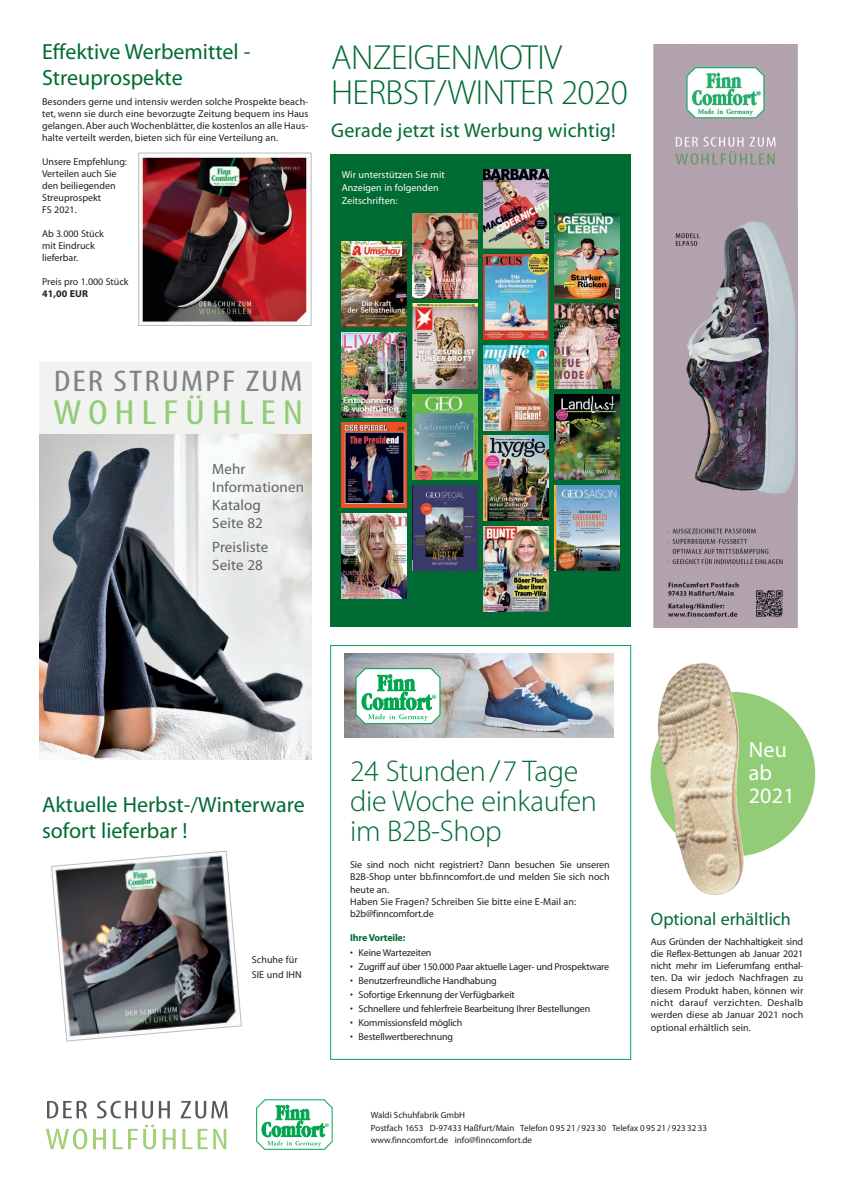
<style>
.page{position:relative;width:842px;height:1191px;background:#fff}
.page>*{position:absolute;margin:0;border:0;box-sizing:border-box;transform-origin:0 0}
.t1{font:300 35px/35px "Myriad Pro";letter-spacing:-.015em;color:#006b32}
.t2{font:condensed 35px "Myriad Pro";letter-spacing:.155em;color:#93cc77;scale:1.25 1}
.t3{font:300 30px/30px "Myriad Pro";letter-spacing:-.01em;color:#006b32}
.t4{font:condensed 30px "Myriad Pro";letter-spacing:.055em;color:#808285;scale:1.25 1}
.t5{font:22px/26px "Myriad";color:#006b32}
.t6{font:22px/22.8px "Myriad";letter-spacing:.01em;color:#fff}
.t7{font:20px "Myriad";letter-spacing:.01em;color:#006b32}
.t8{font:18px "Myriad";color:#006b32}
.t9{font:15px/18px "Myriad Pro";letter-spacing:.01em;color:#636366}
.t10{font:10px/12.3px "Myriad";letter-spacing:-.005em;color:#231f20}
.t11{font:10px/13px "Myriad";letter-spacing:.01em;color:#fff}
.t12{font:700 10px "Myriad";letter-spacing:-.015em;color:#006b32}
.t13{font:700 10px "Myriad";letter-spacing:.01em;color:#231f20}
.t14{font:9px/12.1px "Myriad";color:#231f20}
</style>
<div class="page">
<div style="left:330px;top:154px;width:301px;height:472px;background:#006b32"></div>
<div style="left:330px;top:645px;width:301px;height:414px;border:1px solid #00a54f"></div>
<svg style="left:256px;top:1099px;width:77px;height:50px"></svg>
<div style="left:302px;top:1126px;width:9px;height:11px;border:1px solid #00a54f;border-radius:50%"></div>
<svg style="left:46px;top:1124px;width:180px;height:25px"></svg>
<svg style="left:47px;top:1100px;width:181px;height:18px"></svg>
<img style="left:654px;top:44px;width:144px;height:583px">
<img style="left:142px;top:156px;width:166px;height:168px">
<div style="left:138px;top:153px;width:173px;height:173px;border:1px solid #bcbdc0"></div>
<div style="left:345px;top:654px;width:269px;height:88px;background:linear-gradient(to right,#fff,#fff)"></div>
<img style="left:345px;top:654px;width:269px;height:83px">
<svg style="left:355px;top:668px;width:85px;height:56px"></svg>
<div style="left:406px;top:697px;width:10px;height:13px;border:1px solid #00a54f;border-radius:50%"></div>
<div style="left:651px;top:692px;width:164px;height:164px;background:#93cc77;border-radius:50%"></div>
<img style="left:658px;top:663px;width:87px;height:232px">
<img style="left:51px;top:850px;width:191px;height:191px">
<img style="left:342px;top:241px;width:65px;height:85px">
<img style="left:413px;top:213px;width:65px;height:85px">
<img style="left:483px;top:170px;width:66px;height:79px">
<img style="left:554px;top:213px;width:66px;height:85px">
<img style="left:342px;top:332px;width:65px;height:85px">
<img style="left:413px;top:304px;width:65px;height:85px">
<img style="left:483px;top:254px;width:66px;height:85px">
<img style="left:554px;top:304px;width:66px;height:85px">
<img style="left:342px;top:423px;width:65px;height:85px">
<img style="left:413px;top:394px;width:65px;height:85px">
<img style="left:483px;top:345px;width:66px;height:85px">
<img style="left:554px;top:394px;width:66px;height:85px">
<img style="left:342px;top:513px;width:65px;height:85px">
<img style="left:413px;top:485px;width:65px;height:85px">
<img style="left:483px;top:436px;width:66px;height:85px">
<img style="left:483px;top:526px;width:66px;height:85px">
<img style="left:554px;top:485px;width:66px;height:85px">
<img style="left:39px;top:433px;width:272px;height:326px">
<div style="left:39px;top:362px;width:272px;height:71px;background:#f1f3f0"></div>
<h3 class="t5" style="left:42px;top:40px;width:210px">Effektive Werbemittel -<br>Streuprospekte</h3>
<p class="t10" style="left:42px;top:96px;width:268px;line-height:12px;text-align:justify">Besonders gerne und intensiv werden solche Prospekte beach&shy;tet, wenn sie durch eine bevorzugte Zeitung bequem ins Haus gelangen. Aber auch Wochenblätter, die kostenlos an alle Haus&shy;halte verteilt werden, bieten sich für eine Verteilung an.</p>
<p class="t10" style="left:42px;top:156px;width:86px;line-height:12px">Unsere Empfehlung:<br>Verteilen auch Sie den beiliegenden<br>Streuprospekt<br>FS 2021.</p>
<p class="t10" style="left:42px;top:228px;width:63px;line-height:12px">Ab 3.000 Stück mit Eindruck lieferbar.</p>
<p class="t10" style="left:42px;top:276px;width:88px">Preis pro 1.000 Stück</p>
<p class="t13" style="left:42px;top:290px;width:47px">41,00 EUR</p>
<h1 class="t1" style="left:331px;top:42px;width:298px">ANZEIGENMOTIV<br>HERBST/WINTER 2020</h1>
<h3 class="t7" style="left:331px;top:123px;width:286px">Gerade jetzt ist Werbung wichtig!</h3>
<p class="t11" style="left:342px;top:169px;width:105px">Wir unterstützen Sie mit<br>Anzeigen in folgenden<br>Zeitschriften:</p>
<h2 class="t4" style="left:54px;top:370px;width:201px">DER STRUMPF ZUM</h2>
<h1 class="t2" style="left:53px;top:399px;width:201px">WOHLFÜHLEN</h1>
<h3 class="t9" style="left:212px;top:461px;width:93px">Mehr<br>Informationen<br>Katalog<br>Seite 82</h3>
<h3 class="t9" style="left:212px;top:538px;width:58px">Preisliste<br>Seite 28</h3>
<h3 class="t5" style="left:42px;top:793px;width:264px">Aktuelle Herbst-/Winterware sofort lieferbar !</h3>
<p class="t10" style="left:252px;top:953px;width:52px;line-height:15.1px">Schuhe für<br>SIE und IHN</p>
<h2 class="t3" style="left:350px;top:758px;width:248px">24 Stunden /7 Tage die Woche einkaufen im B2B-Shop</h2>
<p class="t10" style="left:350px;top:859px;width:261px">Sie sind noch nicht registriert? Dann besuchen Sie unseren B2B-Shop unter bb.finncomfort.de und melden Sie sich noch heute an.<br>Haben Sie Fragen? Schreiben Sie bitte eine E-Mail an: b2b@finncomfort.de</p>
<p class="t12" style="left:350px;top:933px;width:57px">Ihre Vorteile:</p>
<p class="t10" style="left:350px;top:947px;width:83px">• Keine Wartezeiten</p>
<p class="t10" style="left:350px;top:961px;width:261px">• Zugriff auf über 150.000 Paar aktuelle Lager- und Prospektware</p>
<p class="t10" style="left:350px;top:975px;width:148px">• Benutzerfreundliche Handhabung</p>
<p class="t10" style="left:350px;top:989px;width:166px">• Sofortige Erkennung der Verfügbarkeit</p>
<p class="t10" style="left:350px;top:1003px;width:242px">• Schnellere und fehlerfreie Bearbeitung Ihrer Bestellungen</p>
<p class="t10" style="left:350px;top:1017px;width:114px">• Kommissionsfeld möglich</p>
<p class="t10" style="left:350px;top:1031px;width:104px">• Bestellwertberechnung</p>
<h3 class="t6" style="left:749px;top:740px;width:47px">Neu ab<br>2021</h3>
<h3 class="t8" style="left:651px;top:912px;width:141px">Optional erhältlich</h3>
<p class="t10" style="left:651px;top:935px;width:154px;text-align:justify">Aus Gründen der Nachhaltigkeit sind die Reflex-Bettungen ab Januar 2021 nicht mehr im Lieferumfang enthal&shy;ten. Da wir jedoch Nachfragen zu diesem Produkt haben, können wir nicht darauf verzichten. Deshalb werden diese ab Januar 2021 noch optional erhältlich sein.</p>
<p class="t14" style="left:371px;top:1110px;width:338px">Waldi Schuhfabrik GmbH<br>Postfach 1653 D-97433 Haßfurt/Main Telefon 0 95 21 / 923 30 Telefax 0 95 21 / 923 32 33 www.finncomfort.de info@finncomfort.de</p>
</div>
